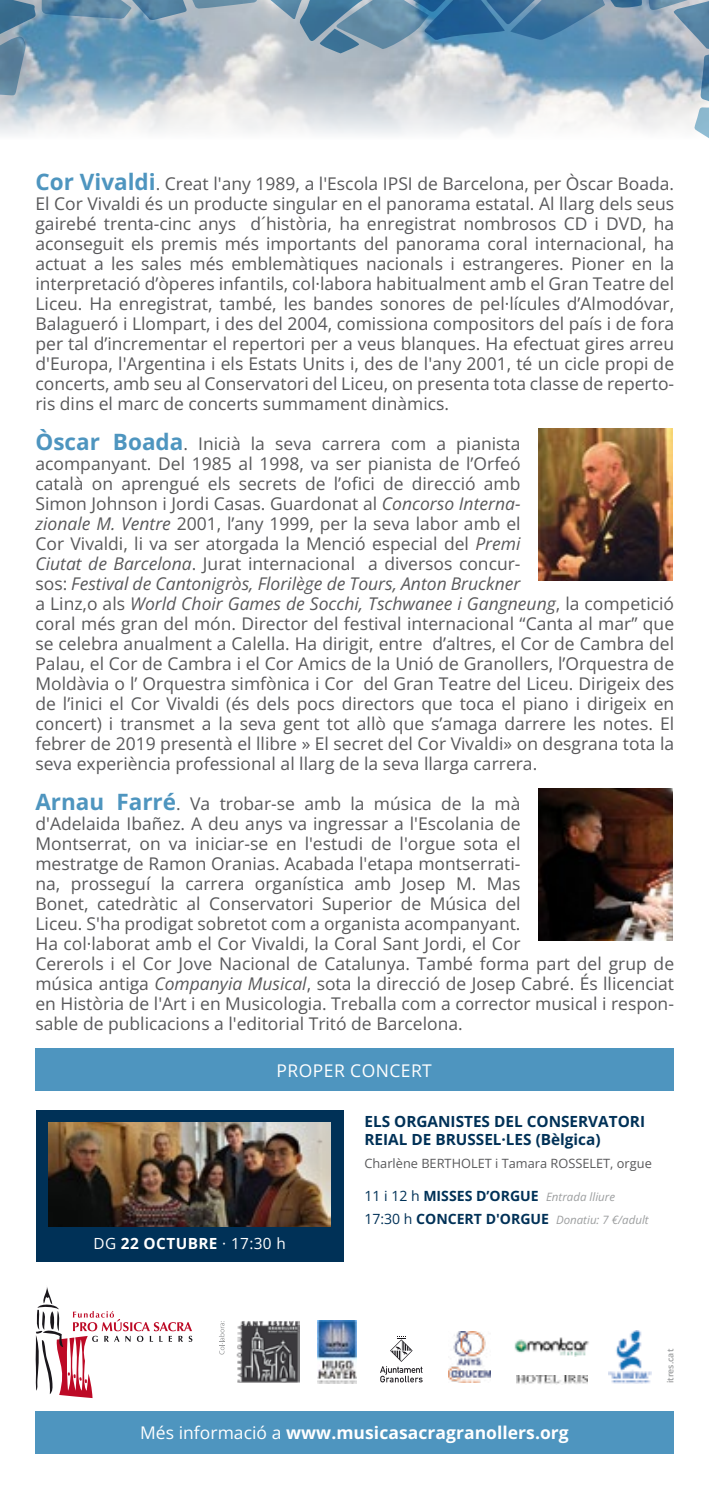
<style>
.page{position:relative;width:709px;height:1489px;background:#fff}
.page>*{position:absolute;margin:0;border:0;box-sizing:border-box;transform-origin:0 0}
.t1{font:17.5px/20px "Open Sans";color:#58585a}
.t2{font:700 17.5px "Open Sans";letter-spacing:.005em;color:#fff}
.t3{font:17.5px "Open Sans";letter-spacing:.025em;color:#fff}
.t4{font:700 15.25px/18px "Open Sans";color:#003157}
.t5{font:15.25px "Open Sans";color:#fff}
.t6{font:700 14px "Open Sans";color:#003157}
.t7{font:12.75px "Open Sans";color:#58585a}
.t8{font:italic 11.5px "Open Sans";color:#9c9e9f}
.t9{font:600 8.75px "Open Sans";color:#9c9e9f}
.s1{font-weight:700;font-size:22.5px;color:#4e95bf}
.s2{font-style:italic}
.s3{font-weight:700}
.s4{font-weight:400}
.s5{font-weight:400;font-style:italic;font-size:11.5px;color:#9c9e9f}
.s6{font-style:normal;font-size:14px;color:#003157}
.s7{font-weight:700;font-style:normal;font-size:14px;color:#003157}
</style>
<div class="page">
<div style="left:35px;top:1048px;width:638px;height:42px;background:#4e95bf"></div>
<svg style="left:0;top:76px;width:42px;height:59px;background:#ced8e0"></svg>
<svg style="left:42px;top:0;width:667px;height:138px;background:#a3baca"></svg>
<svg style="left:0;top:0;width:36px;height:96px;background:#6a8da6"></svg>
<div style="left:35px;top:1410px;width:638px;height:43px;background:#4e95bf"></div>
<svg style="left:35px;top:1287px;width:157px;height:110px"></svg>
<svg style="left:219px;top:1321px;width:5px;height:33px"></svg>
<img style="left:236px;top:1321px;width:63px;height:61px">
<img style="left:318px;top:1320px;width:38px;height:63px">
<svg style="left:380px;top:1336px;width:42px;height:46px"></svg>
<img style="left:514px;top:1337px;width:75px;height:18px">
<img style="left:448px;top:1331px;width:43px;height:51px">
<img style="left:609px;top:1330px;width:43px;height:53px">
<img style="left:516px;top:1375px;width:71px;height:9px">
<img style="left:538px;top:788px;width:134px;height:152px">
<img style="left:538px;top:428px;width:134px;height:152px">
<div style="left:36px;top:1109px;width:308px;height:152px;background:#003157"></div>
<img style="left:49px;top:1122px;width:282px;height:103px">
<p class="t1" style="left:35px;top:173px;width:640px;text-align:justify"><span class="s1">Cor Vivaldi</span>. Creat l'any 1989, a l'Escola IPSI de Barcelona, per Òscar Boada.<br>El Cor Vivaldi és un producte singular en el panorama estatal. Al llarg dels seus gairebé trenta-cinc anys d´història, ha enregistrat nombrosos CD i DVD, ha aconseguit els premis més importants del panorama coral internacional, ha actuat a les sales més emblemàtiques nacionals i estrangeres. Pioner en la interpretació d’òperes infantils, col·labora habitualment amb el Gran Teatre del Liceu. Ha enregistrat, també, les bandes sonores de pel·lícules d’Almodóvar, Balagueró i Llompart, i des del 2004, comissiona compositors del país i de fora per tal d’incrementar el repertori per a veus blanques. Ha efectuat gires arreu d'Europa, l'Argentina i els Estats Units i, des de l'any 2001, té un cicle propi de concerts, amb seu al Conservatori del Liceu, on presenta tota classe de reperto&shy;ris dins el marc de concerts summament dinàmics.</p>
<p class="t1" style="left:35px;top:433px;width:640px"><span class="s1">Òscar Boada</span>. Inicià la seva carrera com a pianista<br>acompanyant. Del 1985 al 1998, va ser pianista de l’Orfeó<br>català on aprengué els secrets de l’ofici de direcció amb<br>Simon Johnson i Jordi Casas. Guardonat al <span class="s2">Concorso Interna-<br>zionale M. Ventre</span> 2001, l’any 1999, per la seva labor amb el<br>Cor Vivaldi, li va ser atorgada la Menció especial del <span class="s2">Premi<br>Ciutat de Barcelona</span>. Jurat internacional a diversos concur-<br>sos: <span class="s2">Festival de Cantonigròs, Florilège de Tours, Anton Bruckner<br></span>a Linz,o als <span class="s2">World Choir Games de Socchi, Tschwanee i Gangneung</span>, la competició coral més gran del món. Director del festival internacional “Canta al mar” que se celebra anualment a Calella. Ha dirigit, entre d’altres, el Cor de Cambra del Palau, el Cor de Cambra i el Cor Amics de la Unió de Granollers, l’Orquestra de Moldàvia o l’ Orquestra simfònica i Cor del Gran Teatre del Liceu. Dirigeix des de l’inici el Cor Vivaldi (és dels pocs directors que toca el piano i dirigeix en concert) i transmet a la seva gent tot allò que s’amaga darrere les notes. El febrer de 2019 presentà el llibre » El secret del Cor Vivaldi» on desgrana tota la seva experiència professional al llarg de la seva llarga carrera.</p>
<p class="t1" style="left:35px;top:793px;width:640px"><span class="s1">Arnau Farré</span>. Va trobar-se amb la música de la mà<br>d'Adelaida Ibañez. A deu anys va ingressar a l'Escolania de<br>Montserrat, on va iniciar-se en l'estudi de l'orgue sota el<br>mestratge de Ramon Oranias. Acabada l'etapa montserrati-<br>na, prosseguí la carrera organística amb Josep M. Mas<br>Bonet, catedràtic al Conservatori Superior de Música del<br>Liceu. S'ha prodigat sobretot com a organista acompanyant.<br>Ha col·laborat amb el Cor Vivaldi, la Coral Sant Jordi, el Cor<br>Cererols i el Cor Jove Nacional de Catalunya. També forma part del grup de música antiga <span class="s2">Companyia Musical</span>, sota la direcció de Josep Cabré. És llicenciat en Història de l'Art i en Musicologia. Treballa com a corrector musical i respon&shy;sable de publicacions a l'editorial Tritó de Barcelona.</p>
<p class="t3" style="left:276px;top:1058px;width:157px">PROPER CONCERT</p>
<p class="t5" style="left:94px;top:1232px;width:194px">DG <span class="s3">22 OCTUBRE</span> · 17:30 h</p>
<p class="t4" style="left:364px;top:1112px;width:282px">ELS ORGANISTES DEL CONSERVATORI<br>REIAL DE BRUSSEL·LES (Bèlgica)</p>
<p class="t7" style="left:364px;top:1154px;width:289px">Charlène BERTHOLET i Tamara ROSSELET, orgue</p>
<p class="t6" style="left:364px;top:1186px;width:252px"><span class="s4">11 i 12 h</span> MISSES D’ORGUE <span class="s5">Entrada lliure</span></p>
<p class="t8" style="left:364px;top:1211px;width:286px"><span class="s6">17:30 h</span> <span class="s7">CONCERT D'ORGUE</span> Donatiu: 7 €/adult</p>
<p class="t2" style="left:140px;top:1420px;width:430px"><span class="s4">Més informació a</span> www.musicasacragranollers.org</p>
<p class="t9" style="left:664px;top:1383px;width:36px;rotate:-90deg">itres.cat</p>
</div>
